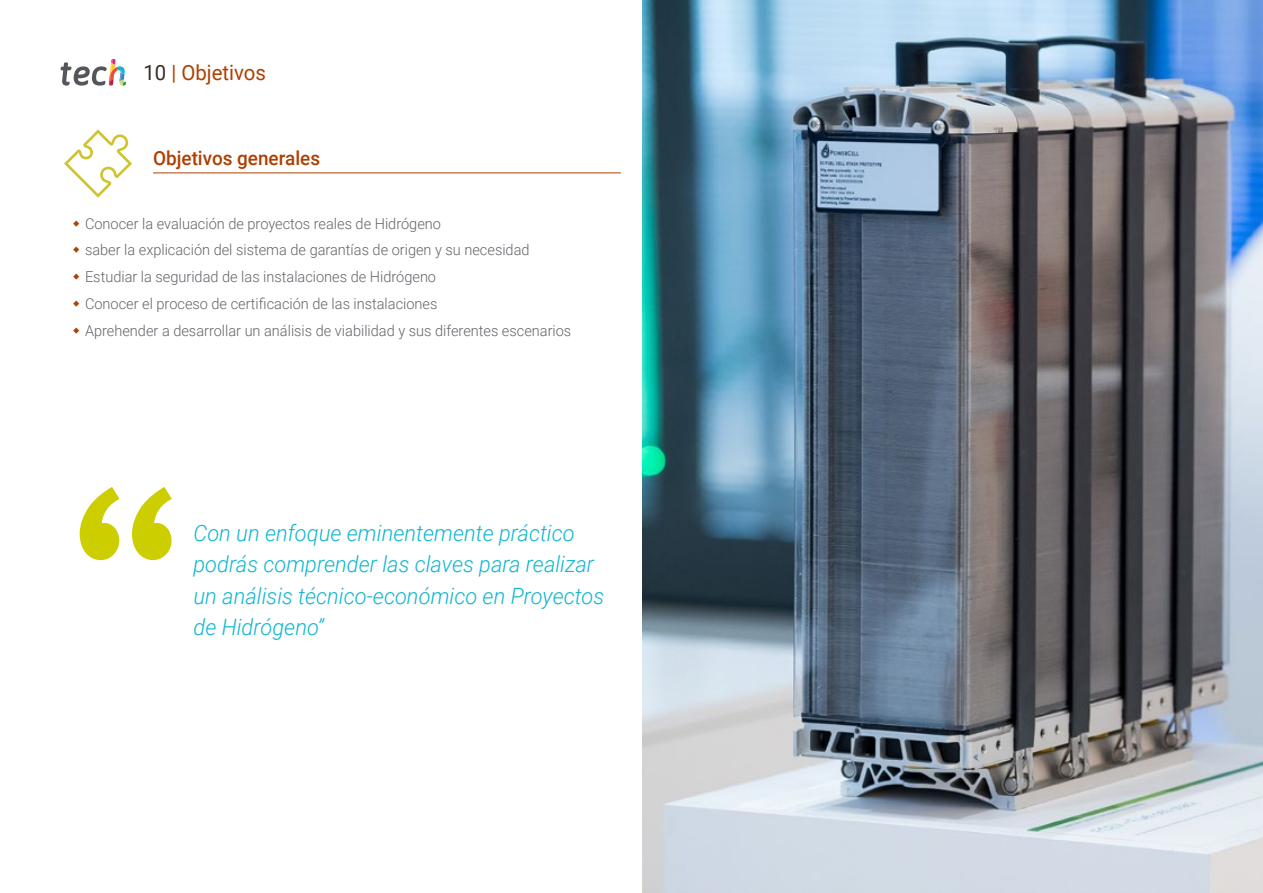
<style>
.page{position:relative;width:1263px;height:893px;background:#fff}
.page>*{position:absolute;margin:0;border:0;box-sizing:border-box;transform-origin:0 0}
.t1{font:italic 300 22.5px/31.5px "Roboto";color:#0fb6cf}
.t2{font:21px "Roboto";color:#ae4000}
.t3{font:500 19.5px "Roboto";color:#ae4000}
.t4{font:300 15px/26.7px "Roboto";color:#61646a}
.s1{color:#312e20}
</style>
<div class="page">
<hr style="left:153px;top:173px;width:468px;height:1px;background:#ae4000">
<svg style="left:64px;top:129px;width:68px;height:69px"></svg>
<svg style="left:61px;top:59px;width:65px;height:27px"></svg>
<img style="left:642px;top:0;width:621px;height:893px">
<svg style="left:80px;top:487px;width:92px;height:73px"></svg>
<h2 class="t2" style="left:144px;top:57px;width:124px"><span class="s1">10</span> | Objetivos</h2>
<h3 class="t3" style="left:153px;top:144px;width:169px">Objetivos generales</h3>
<p class="t4" style="left:85px;top:209px;width:488px">Conocer la evaluación de proyectos reales de Hidrógeno<br>saber la explicación del sistema de garantías de origen y su necesidad Estudiar la seguridad de las instalaciones de Hidrógeno<br>Conocer el proceso de certificación de las instalaciones<br>Aprehender a desarrollar un análisis de viabilidad y sus diferentes escenarios</p>
<h1 class="t1" style="left:193px;top:516px;width:412px">Con un enfoque eminentemente práctico podrás comprender las claves para realizar un análisis técnico-económico en Proyectos de Hidrógeno”</h1>
</div>
